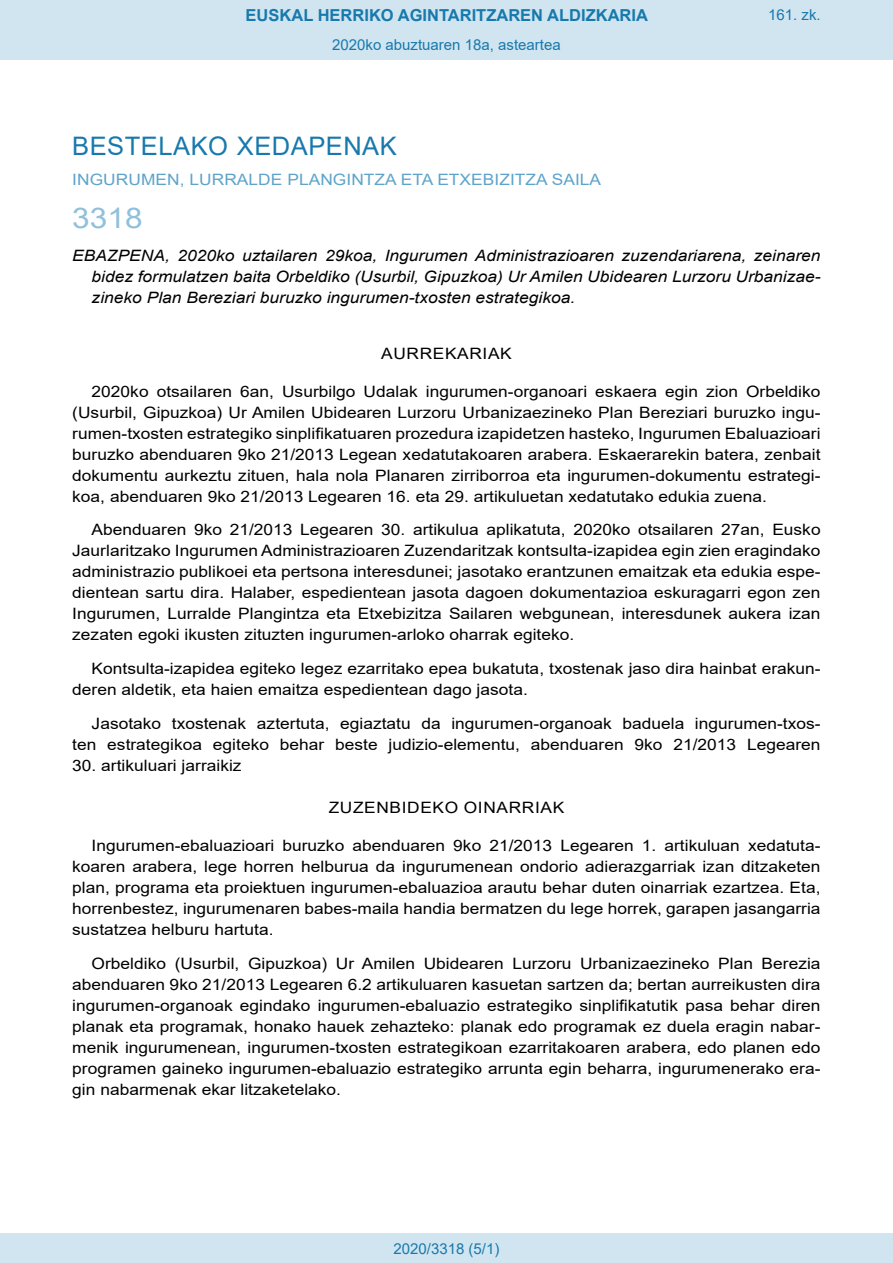
<style>
.page{position:relative;width:893px;height:1263px;background:#fff}
.page>*{position:absolute;margin:0;border:0;box-sizing:border-box;transform-origin:0 0}
.BOPVOrden{font:28.5px "Arial";color:#90c0db;scale:1.11 1}
.BOPVSeccion{font:25.5px "Arial";letter-spacing:.02em;color:#1879ad}
.t1{font:700 16.5px "Arial";color:#1879ad}
.BOPVDetalle{font:15.6px/21px "Arial";color:#000;text-align:justify;scale:1.11 1}
.BOPVTitulo{font:italic 15.6px/21px "Arial";color:#000;text-align:justify;scale:1.11 1}
.BOPVOrganismo{font:15.6px "Arial";letter-spacing:.005em;color:#5ea4ca;scale:1.11 1}
.BOPVClave{font:15.6px "Arial";letter-spacing:.035em;color:#000;scale:1.11 1}
.Paginacion_Centro{font:15px "Arial";color:#1879ad}
</style>
<div class="page">
<div style="left:0;top:0;width:893px;height:60px;background:#d0e5f0"></div>
<div style="left:0;top:1233px;width:893px;height:30px;background:#d0e5f0"></div>
<p class="t1" style="left:246px;top:3px;width:404px">EUSKAL HERRIKO AGINTARITZAREN ALDIZKARIA</p>
<p class="Paginacion_Centro" style="left:332px;top:35px;width:230px">2020ko abuztuaren 18a, asteartea</p>
<p class="Paginacion_Centro" style="left:768px;top:5px;width:54px">161. zk.</p>
<p class="BOPVSeccion" style="left:72px;top:128px;width:326px">BESTELAKO XEDAPENAK</p>
<p class="BOPVOrganismo" style="left:72px;top:169px;width:478px">INGURUMEN, LURRALDE PLANGINTZA ETA ETXEBIZITZA SAILA</p>
<p class="BOPVOrden" style="left:72px;top:198px;width:65px">3318</p>
<p class="BOPVTitulo" style="left:92px;top:246px;width:658px;text-indent:-19px">EBAZPENA, 2020ko uztailaren 29koa, Ingurumen Administrazioaren zuzendariarena, zeinaren bidez formulatzen baita Orbeldiko (Usurbil, Gipuzkoa) Ur Amilen Ubidearen Lurzoru Urbanizae&shy;zineko Plan Bereziari buruzko ingurumen-txosten estrategikoa.</p>
<p class="BOPVClave" style="left:381px;top:342px;width:119px">AURREKARIAK</p>
<p class="BOPVDetalle" style="left:72px;top:380px;width:676px;text-indent:19px">2020ko otsailaren 6an, Usurbilgo Udalak ingurumen-organoari eskaera egin zion Orbeldiko (Usurbil, Gipuzkoa) Ur Amilen Ubidearen Lurzoru Urbanizaezineko Plan Bereziari buruzko ingu&shy;rumen-txosten estrategiko sinplifikatuaren prozedura izapidetzen hasteko, Ingurumen Ebaluazioari buruzko abenduaren 9ko 21/2013 Legean xedatutakoaren arabera. Eskaerarekin batera, zenbait dokumentu aurkeztu zituen, hala nola Planaren zirriborroa eta ingurumen-dokumentu estrategi&shy;koa, abenduaren 9ko 21/2013 Legearen 16. eta 29. artikuluetan xedatutako edukia zuena.</p>
<p class="BOPVDetalle" style="left:72px;top:519px;width:676px;text-indent:19px">Abenduaren 9ko 21/2013 Legearen 30. artikulua aplikatuta, 2020ko otsailaren 27an, Eusko Jaurlaritzako Ingurumen Administrazioaren Zuzendaritzak kontsulta-izapidea egin zien eragindako administrazio publikoei eta pertsona interesdunei; jasotako erantzunen emaitzak eta edukia espe&shy;dientean sartu dira. Halaber, espedientean jasota dagoen dokumentazioa eskuragarri egon zen Ingurumen, Lurralde Plangintza eta Etxebizitza Sailaren webgunean, interesdunek aukera izan zezaten egoki ikusten zituzten ingurumen-arloko oharrak egiteko.</p>
<p class="BOPVDetalle" style="left:72px;top:658px;width:676px;text-indent:19px">Kontsulta-izapidea egiteko legez ezarritako epea bukatuta, txostenak jaso dira hainbat erakun&shy;deren aldetik, eta haien emaitza espedientean dago jasota.</p>
<p class="BOPVDetalle" style="left:72px;top:713px;width:676px;text-align:right">Jasotako txostenak aztertuta, egiaztatu da ingurumen-organoak baduela ingurumen-txos&shy;ten estrategikoa egiteko behar beste judizio-elementu, abenduaren 9ko 21/2013 Legearen</p>
<p class="BOPVDetalle" style="left:72px;top:755px;width:154px">30. artikuluari jarraikiz</p>
<p class="BOPVClave" style="left:329px;top:797px;width:214px">ZUZENBIDEKO OINARRIAK</p>
<p class="BOPVDetalle" style="left:72px;top:835px;width:676px;text-indent:19px">Ingurumen-ebaluazioari buruzko abenduaren 9ko 21/2013 Legearen 1. artikuluan xedatuta&shy;koaren arabera, lege horren helburua da ingurumenean ondorio adierazgarriak izan ditzaketen plan, programa eta proiektuen ingurumen-ebaluazioa arautu behar duten oinarriak ezartzea. Eta, horrenbestez, ingurumenaren babes-maila handia bermatzen du lege horrek, garapen jasangarria sustatzea helburu hartuta.</p>
<p class="BOPVDetalle" style="left:72px;top:953px;width:676px;text-indent:19px">Orbeldiko (Usurbil, Gipuzkoa) Ur Amilen Ubidearen Lurzoru Urbanizaezineko Plan Berezia abenduaren 9ko 21/2013 Legearen 6.2 artikuluaren kasuetan sartzen da; bertan aurreikusten dira ingurumen-organoak egindako ingurumen-ebaluazio estrategiko sinplifikatutik pasa behar diren planak eta programak, honako hauek zehazteko: planak edo programak ez duela eragin nabar&shy;menik ingurumenean, ingurumen-txosten estrategikoan ezarritakoaren arabera, edo planen edo programen gaineko ingurumen-ebaluazio estrategiko arrunta egin beharra, ingurumenerako era&shy;gin nabarmenak ekar litzaketelako.</p>
<p class="Paginacion_Centro" style="left:393px;top:1238px;width:107px">2020/3318 (5/1)</p>
</div>
